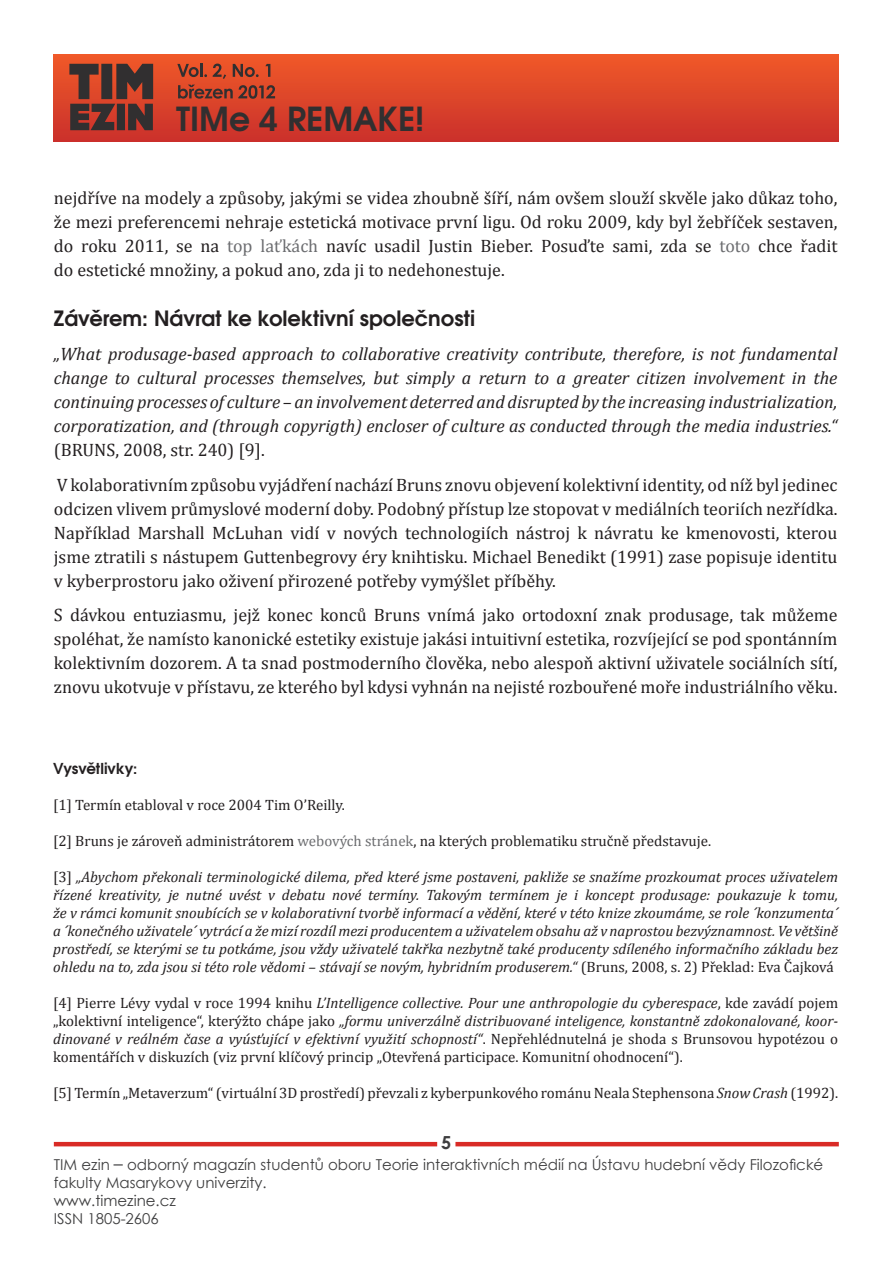
<style>
.page{position:relative;width:893px;height:1263px;background:#fff}
.page>*{position:absolute;margin:0;border:0;box-sizing:border-box;transform-origin:0 0}
.t1{font:700 33px "Te X Gyre Adventor";color:#312f30}
.t2{font:700 21px "Te X Gyre Adventor";color:#231f20}
.t3{font:18px/24px "Cambria";color:#231f20;text-align:justify}
.t4{font:italic 18px/24px "Cambria";color:#231f20;text-align:justify}
.t5{font:700 18px "Century Gothic";color:#3e3e3f}
.t6{font:15px/18px "Cambria";color:#231f20;text-align:justify}
.t7{font:italic 15px/18px "Cambria";color:#231f20;text-align:justify}
.t8{font:15px/18px "Century Gothic";color:#3e3e3f}
.t9{font:700 15px "Te X Gyre Adventor";color:#231f20}
.s1{color:#6c6d70}
.s2{font-style:normal}
.s3{font-style:italic}
.s4{font-size:18px}
</style>
<div class="page">
<div style="left:54px;top:54px;width:785px;height:87px;background:linear-gradient(to bottom,#f05a28,#ca312b)"></div>
<hr style="left:54px;top:1142px;width:383px;height:4px;background:#d92b26">
<hr style="left:455px;top:1142px;width:384px;height:4px;background:#d92b26">
<svg style="left:69px;top:64px;width:84px;height:66px;background:#6b362d"></svg>
<svg style="left:177px;top:64px;width:30px;height:13px"></svg>
<svg style="left:213px;top:64px;width:13px;height:15px"></svg>
<svg style="left:233px;top:64px;width:26px;height:13px"></svg>
<svg style="left:265px;top:64px;width:5px;height:13px"></svg>
<svg style="left:178px;top:85px;width:97px;height:14px"></svg>
<p class="t1" style="left:176px;top:90px;width:250px">TIMe 4 REMAKE!</p>
<p class="t3" style="left:54px;top:186px;width:785px">nejdříve na modely a způsoby, jakými se videa zhoubně šíří, nám ovšem slouží skvěle jako důkaz toho, že mezi preferencemi nehraje estetická motivace první ligu. Od roku 2009, kdy byl žebříček sestaven, do roku 2011, se na <span class="s1">top laťkách</span> navíc usadil Justin Bieber. Posuďte sami, zda se <span class="s1">toto</span> chce řadit do estetické množiny, a pokud ano, zda ji to nedehonestuje.</p>
<p class="t2" style="left:54px;top:300px;width:423px">Závěrem: Návrat ke kolektivní společnosti</p>
<p class="t4" style="left:54px;top:341px;width:785px">„What produsage-based approach to collaborative creativity contribute, therefore, is not fundamental change to cultural processes themselves, but simply a return to a greater citizen involvement in the continuing processes of culture – an involvement deterred and disrupted by the increasing industrialization, corporatization, and (through copyrigth) encloser of culture as conducted through the media industries.“ <span class="s2">(BRUNS, 2008, str. 240) [9].</span></p>
<p class="t3" style="left:54px;top:472px;width:785px">V kolaborativním způsobu vyjádření nachází Bruns znovu objevení kolektivní identity, od níž byl jedinec odcizen vlivem průmyslové moderní doby. Podobný přístup lze stopovat v mediálních teoriích nezřídka.<br>Například Marshall McLuhan vidí v nových technologiích nástroj k návratu ke kmenovosti, kterou jsme ztratili s nástupem Guttenbegrovy éry knihtisku. Michael Benedikt (1991) zase popisuje identitu v kyberprostoru jako oživení přirozené potřeby vymýšlet příběhy.</p>
<p class="t3" style="left:54px;top:603px;width:785px">S dávkou entuziasmu, jejž konec konců Bruns vnímá jako ortodoxní znak produsage, tak můžeme spoléhat, že namísto kanonické estetiky existuje jakási intuitivní estetika, rozvíjející se pod spontánním kolektivním dozorem. A ta snad postmoderního člověka, nebo alespoň aktivní uživatele sociálních sítí, znovu ukotvuje v přístavu, ze kterého byl kdysi vyhnán na nejisté rozbouřené moře industriálního věku.</p>
<p class="t9" style="left:53px;top:756px;width:86px">Vysvětlivky:</p>
<p class="t6" style="left:53px;top:796px;width:293px">[1] Termín etabloval v roce 2004 Tim O’Reilly.</p>
<p class="t6" style="left:53px;top:832px;width:660px">[2] Bruns je zároveň administrátorem <span class="s1">webových stránek</span>, na kterých problematiku stručně představuje.</p>
<p class="t7" style="left:53px;top:867px;width:786px"><span class="s2">[3]</span> „Abychom překonali terminologické dilema, před které jsme postaveni, pakliže se snažíme prozkoumat proces uživatelem řízené kreativity, je nutné uvést v debatu nové termíny. Takovým termínem je i koncept produsage: poukazuje k tomu, že v rámci komunit snoubících se v kolaborativní tvorbě informací a vědění, které v této knize zkoumáme, se role ´konzumenta´ a ´konečného uživatele´ vytrácí a že mizí rozdíl mezi producentem a uživatelem obsahu až v naprostou bezvýznamnost. Ve většině prostředí, se kterými se tu potkáme, jsou vždy uživatelé takřka nezbytně také producenty sdíleného informačního základu bez ohledu na to, zda jsou si této role vědomi – stávají se novým, hybridním produserem.“ <span class="s2">(Bruns, 2008, s. 2) Překlad: Eva Čajková</span></p>
<p class="t6" style="left:53px;top:994px;width:786px">[4] Pierre Lévy vydal v roce 1994 knihu <span class="s3">L’Intelligence collective. Pour une anthropologie du cyberespace</span>, kde zavádí pojem „kolektivní inteligence“, kterýžto chápe jako <span class="s3">„formu univerzálně distribuované inteligence, konstantně zdokonalované, koor&shy;dinované v reálném čase a vyúsťující v efektivní využití schopností“</span>. Nepřehlédnutelná je shoda s Brunsovou hypotézou o komentářích v diskuzích (viz první klíčový princip „Otevřená participace. Komunitní ohodnocení“).</p>
<p class="t6" style="left:53px;top:1084px;width:786px">[5] Termín „Metaverzum“ (virtuální 3D prostředí) převzali z kyberpunkového románu Neala Stephensona <span class="s3">Snow Crash</span> (1992).</p>
<p class="t5" style="left:441px;top:1129px;width:12px">5</p>
<p class="t8" style="left:54px;top:1155px;width:771px">TIM ezin <span class="s4">–</span> odborný magazín studentů oboru Teorie interaktivních médií na Ústavu hudební vědy Filozofické fakulty Masarykovy univerzity.</p>
<p class="t8" style="left:54px;top:1191px;width:123px">www.timezine.cz</p>
<p class="t8" style="left:54px;top:1209px;width:107px">ISSN 1805-2606</p>
</div>
